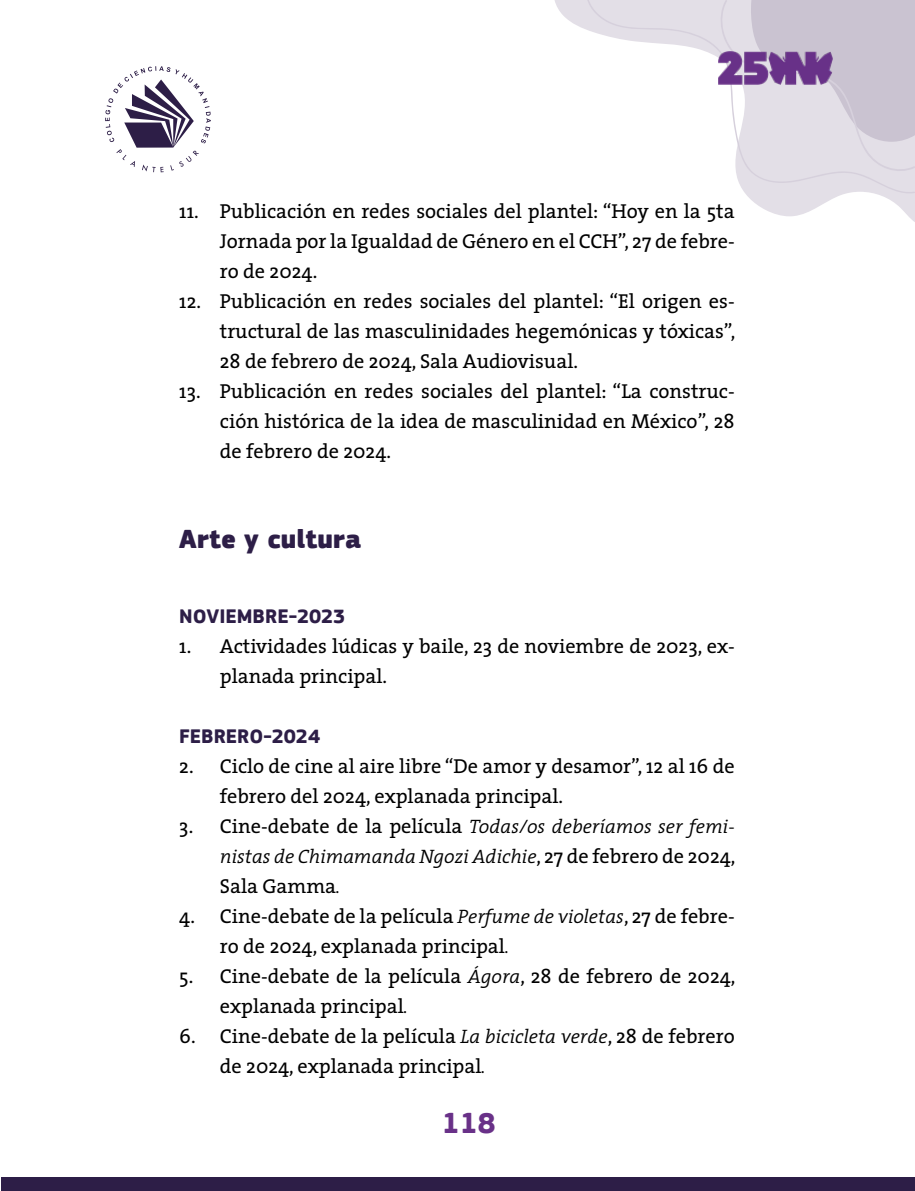
<style>
.page{position:relative;width:915px;height:1191px;background:#fff}
.page>*{position:absolute;margin:0;border:0;box-sizing:border-box;transform-origin:0 0}
.t1{font:700 30px "PF Square Sans Pro";color:#693188}
.t2{font:900 27px "PF Square Sans Pro";color:#2d1e47}
.t3{font:20.25px/30px "The Serif";color:#000}
.t4{font:700 20.25px "PF Square Sans Pro";color:#2d1e47}
.t5{font:italic 300 19.5px/30px "The Serif";color:#000;text-align:right}
.s1{font-weight:400;font-style:normal;font-size:20.25px}
.s2{font-weight:300;font-style:italic;font-size:19.5px}
</style>
<div class="page">
<div style="left:1px;top:1177px;width:913px;height:14px;background:#2d1e47"></div>
<svg style="left:105px;top:66px;width:106px;height:106px"></svg>
<svg style="left:554px;top:0;width:360px;height:221px"></svg>
<svg style="left:585px;top:0;width:329px;height:195px"></svg>
<svg style="left:719px;top:0;width:195px;height:175px;background:#d8d3dd"></svg>
<img style="left:718px;top:52px;width:114px;height:33px">
<p class="t3" style="left:220px;top:195px;width:516px;text-align:justify;text-indent:-40px">11. Publicación en redes sociales del plantel: “Hoy en la 5ta Jornada por la Igualdad de Género en el CCH”, 27 de febre&shy;ro de 2024.</p>
<p class="t3" style="left:220px;top:285px;width:517px;text-align:justify;text-indent:-40px">12. Publicación en redes sociales del plantel: “El origen es&shy;tructural de las masculinidades hegemónicas y tóxicas”, 28 de febrero de 2024, Sala Audiovisual.</p>
<p class="t3" style="left:220px;top:375px;width:516px;text-align:justify;text-indent:-40px">13. Publicación en redes sociales del plantel: “La construc&shy;ción histórica de la idea de masculinidad en México”, 28 de febrero de 2024.</p>
<h2 class="t2" style="left:179px;top:522px;width:183px">Arte y cultura</h2>
<p class="t4" style="left:179px;top:604px;width:167px">NOVIEMBRE-2023</p>
<p class="t3" style="left:220px;top:630px;width:516px;text-indent:-40px">1. Actividades lúdicas y baile, 23 de noviembre de 2023, ex&shy;planada principal.</p>
<p class="t4" style="left:179px;top:724px;width:142px">FEBRERO-2024</p>
<p class="t3" style="left:220px;top:750px;width:516px;text-indent:-40px">2. Ciclo de cine al aire libre “De amor y desamor”, 12 al 16 de febrero del 2024, explanada principal.</p>
<p class="t5" style="left:179px;top:810px;width:557px"><span class="s1">3. Cine-debate de la película</span> Todas/os deberíamos ser femi&shy;nistas de Chimamanda Ngozi Adichie<span class="s1">, 27 de febrero de 2024,</span></p>
<p class="t3" style="left:220px;top:870px;width:122px">Sala Gamma<span class="s2">.</span></p>
<p class="t3" style="left:220px;top:900px;width:516px;text-indent:-41px">4. Cine-debate de la película <span class="s2">Perfume de violetas</span>, 27 de febre&shy;ro de 2024, explanada principal<span class="s2">.</span></p>
<p class="t3" style="left:220px;top:960px;width:517px;text-indent:-40px">5. Cine-debate de la película <span class="s2">Ágora</span>, 28 de febrero de 2024, explanada principal<span class="s2">.</span></p>
<p class="t3" style="left:220px;top:1020px;width:516px;text-indent:-40px">6. Cine-debate de la película <span class="s2">La bicicleta verde</span>, 28 de febrero de 2024, explanada principal<span class="s2">.</span></p>
<h1 class="t1" style="left:441px;top:1104px;width:55px">118</h1>
</div>
